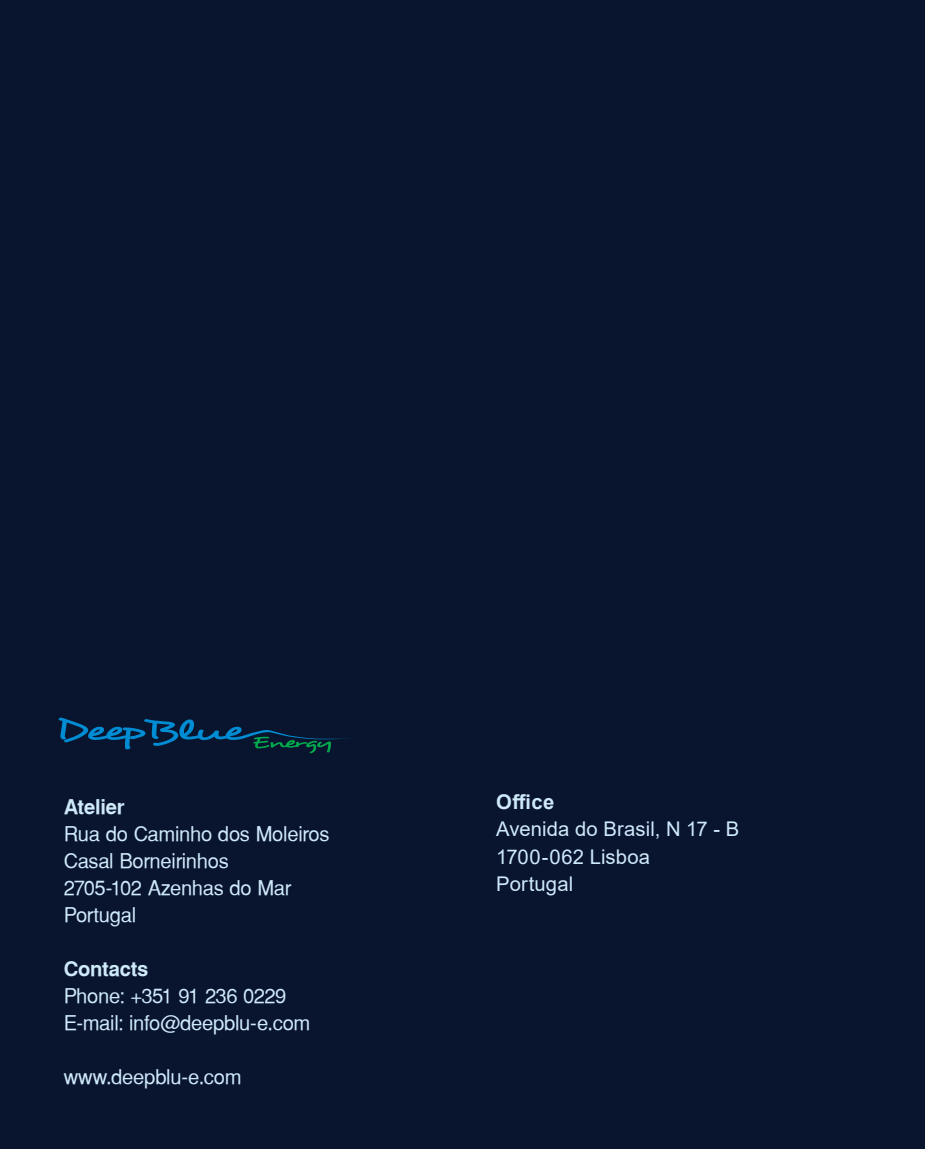
<style>
.page{position:relative;width:925px;height:1149px;background:#fff}
.page>*{position:absolute;margin:0;border:0;box-sizing:border-box;transform-origin:0 0}
.t1{font:20.25px/27px "Sans Serif";letter-spacing:-.02em;color:#cee9f9}
.t2{font:20.25px/27px "Arial";letter-spacing:.005em;color:#cee9f9}
.t3{font:700 20.25px "Sans Serif";letter-spacing:-.015em;color:#cee9f9}
.t4{font:700 20.25px "Arial";color:#cee9f9}
</style>
<div class="page">
<div style="left:0;top:0;width:925px;height:1148px;background:#09152e"></div>
<svg style="left:59px;top:717px;width:290px;height:36px"></svg>
<p class="t3" style="left:64px;top:794px;width:63px">Atelier</p>
<p class="t1" style="left:64px;top:819px;width:267px">Rua do Caminho dos Moleiros<br>Casal Borneirinhos<br>2705-102 Azenhas do Mar<br>Portugal</p>
<p class="t3" style="left:64px;top:956px;width:86px">Contacts</p>
<p class="t1" style="left:64px;top:981px;width:248px">Phone: +351 91 236 0229<br>E-mail: info@deepblu-e.com</p>
<p class="t1" style="left:64px;top:1062px;width:179px">www.deepblu-e.com</p>
<p class="t4" style="left:496px;top:787px;width:60px">Office</p>
<p class="t2" style="left:496px;top:815px;width:244px">Avenida do Brasil, N 17 - B<br>1700-062 Lisboa<br>Portugal</p>
</div>
